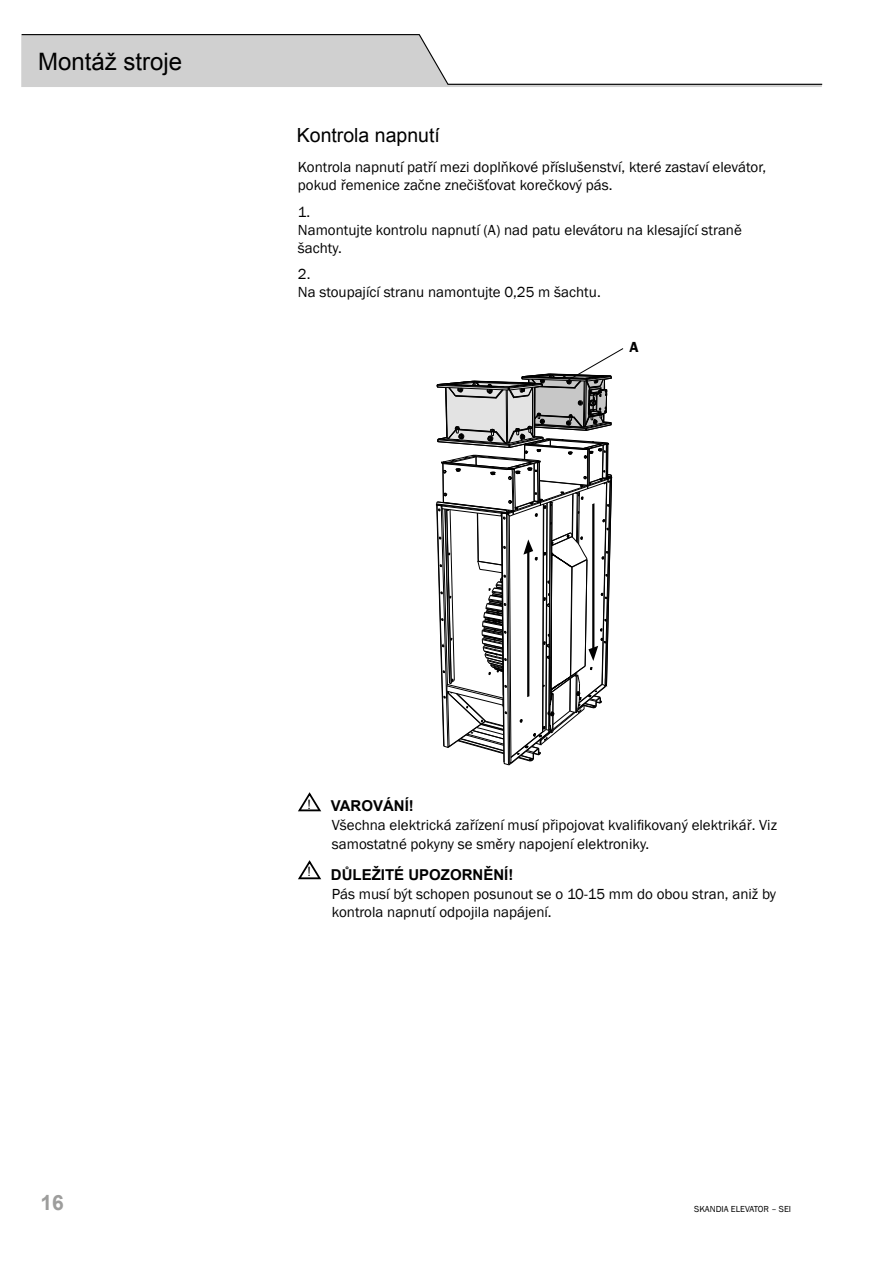
<style>
.page{position:relative;width:893px;height:1263px;background:#fff}
.page>*{position:absolute;margin:0;border:0;box-sizing:border-box;transform-origin:0 0}
.t1{font:24px "Arial";color:#000}
.t2{font:700 21px "Arial";color:#9d9d9c}
.t3{font:19.5px "Arial";color:#000}
.t4{font:15px/18.3px "Franklin Gothic";color:#000}
.t5{font:700 15px "Arial";color:#000}
.t6{font:600 15px "Franklin Gothic";color:#000}
.t7{font:13.05px "Arial";color:#000;scale:.95 1}
.t8{font:9px "Franklin Gothic";color:#000}
</style>
<div class="page">
<svg style="left:21px;top:34px;width:802px;height:53px"></svg>
<svg style="left:435px;top:348px;width:189px;height:418px"></svg>
<svg style="left:298px;top:860px;width:24px;height:20px"></svg>
<svg style="left:298px;top:792px;width:24px;height:20px"></svg>
<h1 class="t1" style="left:38px;top:46px;width:146px">Montáž stroje</h1>
<h3 class="t3" style="left:297px;top:122px;width:145px">Kontrola napnutí</h3>
<p class="t4" style="left:298px;top:158px;width:470px">Kontrola napnutí patří mezi doplňkové příslušenství, které zastaví elevátor, pokud řemenice začne znečišťovat korečkový pás.</p>
<p class="t4" style="left:298px;top:203px;width:446px">1.<br>Namontujte kontrolu napnutí (A) nad patu elevátoru na klesající straně šachty.</p>
<p class="t4" style="left:298px;top:265px;width:304px">2.<br>Na stoupající stranu namontujte 0,25 m šachtu.</p>
<p class="t6" style="left:630px;top:338px;width:11px">A</p>
<p class="t7" style="left:308px;top:795px;width:5px">!</p>
<p class="t5" style="left:331px;top:796px;width:85px">VAROVÁNÍ!</p>
<p class="t4" style="left:332px;top:817px;width:447px">Všechna elektrická zařízení musí připojovat kvalifikovaný elektrikář. Viz samostatné pokyny se směry napojení elektroniky.</p>
<p class="t7" style="left:308px;top:862px;width:5px">!</p>
<p class="t5" style="left:331px;top:864px;width:184px">DŮLEŽITÉ UPOZORNĚNÍ!</p>
<p class="t4" style="left:332px;top:885px;width:446px">Pás musí být schopen posunout se o 10-15 mm do obou stran, aniž by kontrola napnutí odpojila napájení.</p>
<h2 class="t2" style="left:40px;top:1189px;width:25px">16</h2>
<p class="t8" style="left:694px;top:1203px;width:99px">SKANDIA ELEVATOR – SEI</p>
</div>
